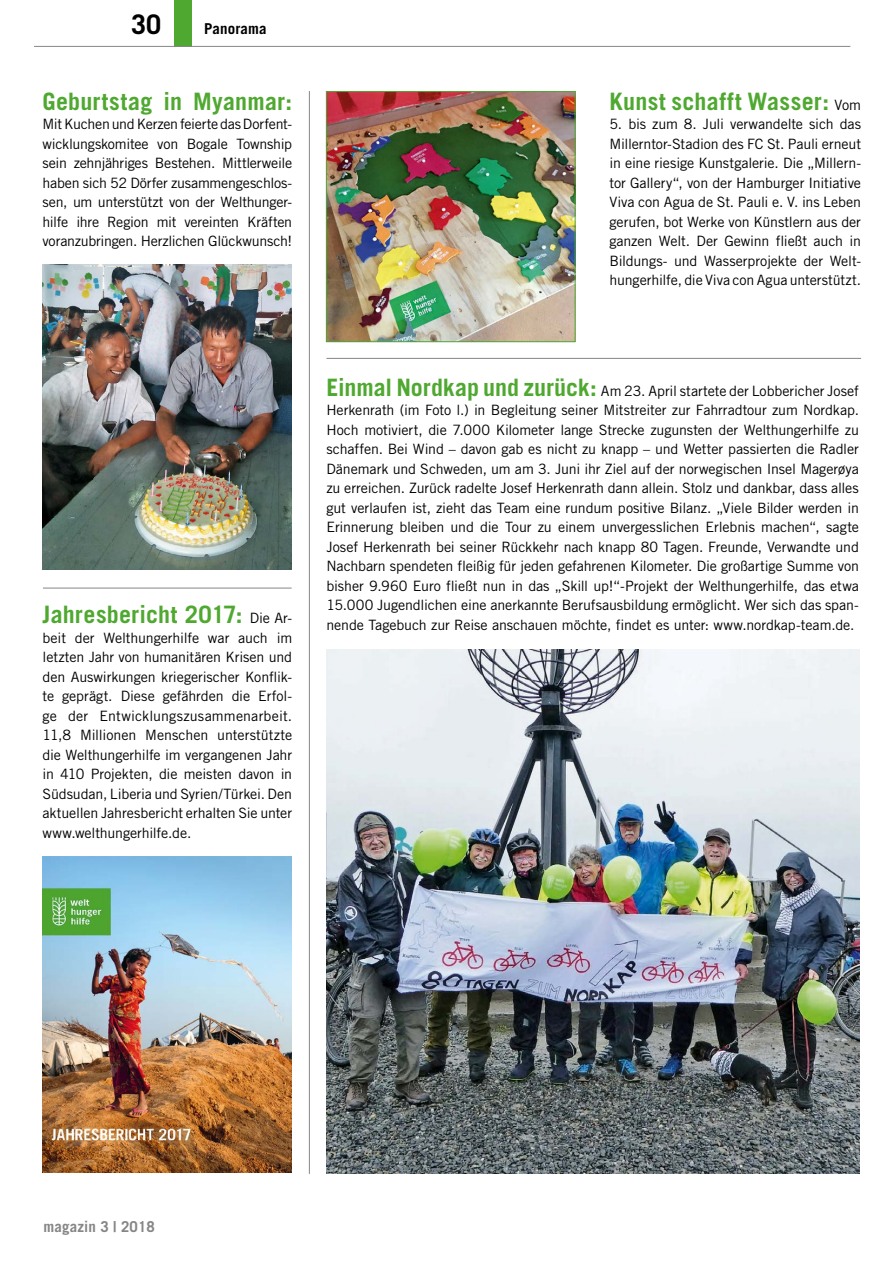
<style>
.page{position:relative;width:893px;height:1263px;background:#fff}
.page>*{position:absolute;margin:0;border:0;box-sizing:border-box;transform-origin:0 0}
.t1{font:700 27px "Trade Gothic LT";color:#000}
.t2{font:700 24px "Trade Gothic LT";letter-spacing:.01em;color:#4fa830}
.t3{font:700 15px "Trade Gothic LT";letter-spacing:.01em;color:#878686}
.t4{font:700 15px "Trade Gothic LT";letter-spacing:.01em;color:#000}
.t5{font:14.25px/19.5px "Trade Gothic LT";letter-spacing:-.01em;color:#000;text-align:justify}
.s1{font-weight:400;font-size:14.25px;color:#000}
.s2{font-weight:700;font-size:24px;color:#4fa830}
</style>
<div class="page">
<div style="left:174px;top:0;width:17px;height:46px;background:#4fa830"></div>
<hr style="left:34px;top:46px;width:816px;height:1px;background:#878686">
<hr style="left:326px;top:358px;width:535px;height:1px;background:#878686">
<hr style="left:43px;top:588px;width:249px;height:1px;background:#878686">
<hr style="left:309px;top:91px;width:1px;height:1083px;background:#878686">
<img style="left:326px;top:649px;width:533px;height:525px">
<img style="left:328px;top:93px;width:245px;height:247px">
<div style="left:326px;top:91px;width:249px;height:251px;border:1px solid #4fa830"></div>
<img style="left:43px;top:265px;width:249px;height:305px">
<img style="left:43px;top:856px;width:249px;height:317px">
<h1 class="t1" style="left:131px;top:8px;width:32px">30</h1>
<p class="t4" style="left:204px;top:19px;width:64px">Panorama</p>
<h2 class="t2" style="left:43px;top:86px;width:251px">Geburtstag in Myanmar:</h2>
<p class="t5" style="left:43px;top:114px;width:251px">Mit Kuchen und Kerzen feierte das Dorfent&shy;wicklungskomitee von Bogale Township sein zehnjähriges Bestehen. Mittlerweile haben sich 52 Dörfer zusammengeschlos&shy;sen, um unterstützt von der Welthunger&shy;hilfe ihre Region mit vereinten Kräften voranzubringen. Herzlichen Glückwunsch!</p>
<h2 class="t2" style="left:609px;top:87px;width:253px">Kunst schafft Wasser: <span class="s1">Vom</span></h2>
<p class="t5" style="left:609px;top:114px;width:253px">5. bis zum 8. Juli verwandelte sich das Millerntor-Stadion des FC St. Pauli erneut in eine riesige Kunstgalerie. Die „Millern&shy;tor Gallery“, von der Hamburger Initiative Viva con Agua de St. Pauli e. V. ins Leben gerufen, bot Werke von Künstlern aus der ganzen Welt. Der Gewinn fließt auch in Bildungs- und Wasserprojekte der Welt&shy;hungerhilfe, die Viva con Agua unterstützt.</p>
<h2 class="t2" style="left:43px;top:600px;width:251px">Jahresbericht 2017: <span class="s1">Die Ar-</span></h2>
<p class="t5" style="left:43px;top:628px;width:251px">beit der Welthungerhilfe war auch im letzten Jahr von humanitären Krisen und den Auswirkungen kriegerischer Konflik&shy;te geprägt. Diese gefährden die Erfol&shy;ge der Entwicklungszusammenarbeit.<br>11,8 Millionen Menschen unterstützte die Welthungerhilfe im vergangenen Jahr in 410 Projekten, die meisten davon in Südsudan, Liberia und Syrien/Türkei. Den aktuellen Jahresbericht erhalten Sie unter www.welthungerhilfe.de.</p>
<p class="t5" style="left:326px;top:381px;width:534px"><span class="s2">Einmal Nordkap und zurück:</span> Am 23. April startete der Lobbericher Josef Herkenrath (im Foto l.) in Begleitung seiner Mitstreiter zur Fahrradtour zum Nordkap.<br>Hoch motiviert, die 7.000 Kilometer lange Strecke zugunsten der Welthungerhilfe zu schaffen. Bei Wind – davon gab es nicht zu knapp – und Wetter passierten die Radler Dänemark und Schweden, um am 3. Juni ihr Ziel auf der norwegischen Insel Magerøya zu erreichen. Zurück radelte Josef Herkenrath dann allein. Stolz und dankbar, dass alles gut verlaufen ist, zieht das Team eine rundum positive Bilanz. „Viele Bilder werden in Erinnerung bleiben und die Tour zu einem unvergesslichen Erlebnis machen“, sagte Josef Herkenrath bei seiner Rückkehr nach knapp 80 Tagen. Freunde, Verwandte und Nachbarn spendeten fleißig für jeden gefahrenen Kilometer. Die großartige Summe von bisher 9.960 Euro fließt nun in das „Skill up!“-Projekt der Welthungerhilfe, das etwa 15.000 Jugendlichen eine anerkannte Berufsausbildung ermöglicht. Wer sich das span&shy;nende Tagebuch zur Reise anschauen möchte, findet es unter: www.nordkap-team.de.</p>
<p class="t3" style="left:43px;top:1217px;width:113px">magazin 3 | 2018</p>
</div>
